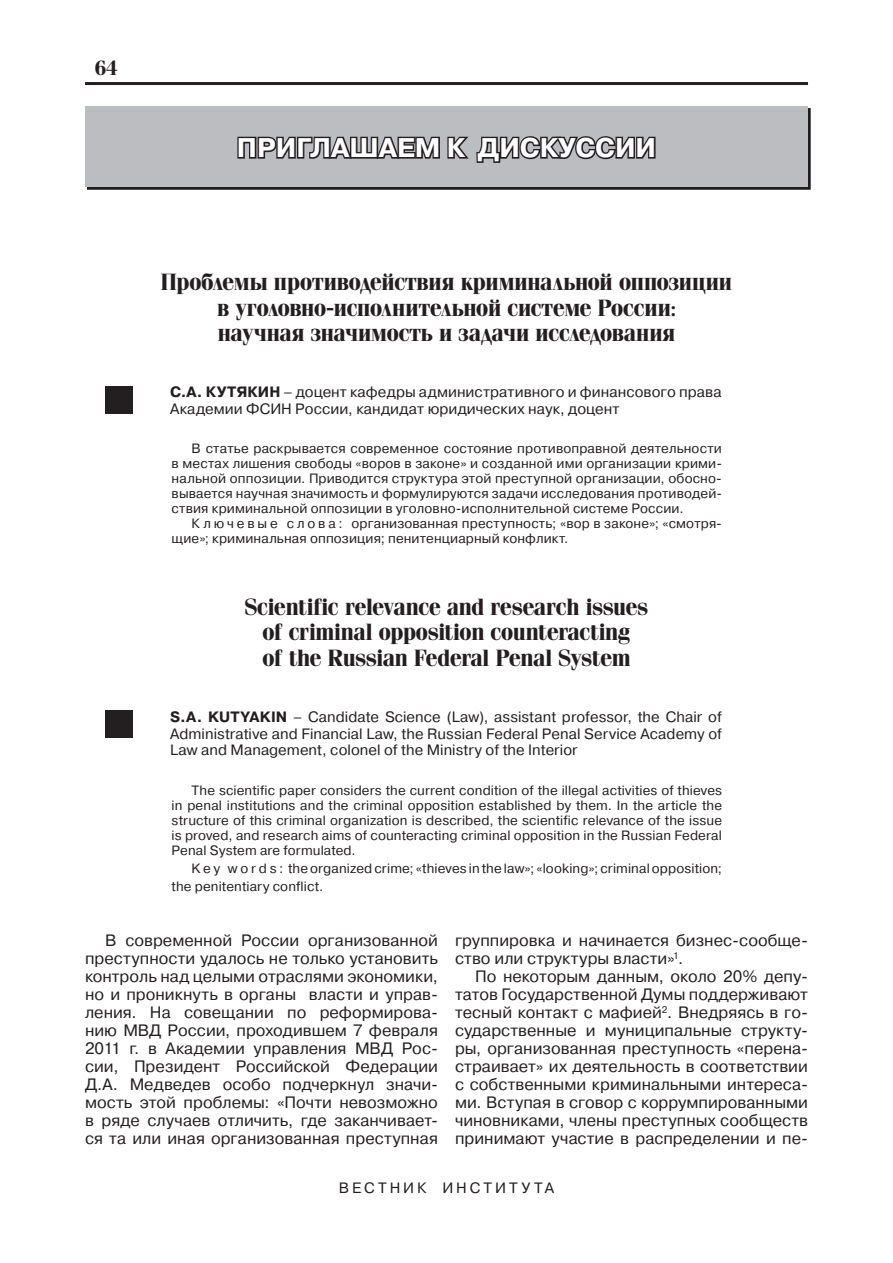
<style>
.page{position:relative;width:893px;height:1263px;background:#fff}
.page>*{position:absolute;margin:0;border:0;box-sizing:border-box;transform-origin:0 0}
.t1{font:700 27px "Pragmatica C";color:#fff}
.t2{font:700 24px/25.5px "Simeiz";letter-spacing:-.01em;color:#231f20;text-align:center}
.t3{font:700 21px "Simeiz";color:#231f20}
.t4{font:16.5px/18px "Pragmatica C";color:#231f20;text-align:justify}
.t5{font:15px/16.5px "Pragmatica C";letter-spacing:.005em;color:#231f20}
.t6{font:15px "Pragmatica C";letter-spacing:.2em;color:#231f20}
.t7{font:13.5px/15px "Pragmatica C";letter-spacing:.01em;color:#231f20;text-align:justify}
.s1{font-weight:700}
</style>
<div class="page">
<hr style="left:85px;top:82px;width:723px;height:3px;background:#231f20">
<div style="left:85px;top:106px;width:723px;height:81px;background:#bbbdc0"></div>
<svg style="left:236px;top:136px;width:421px;height:54px"></svg>
<div style="left:105px;top:386px;width:28px;height:28px;background:#231f20"></div>
<div style="left:105px;top:710px;width:28px;height:28px;background:#231f20"></div>
<h3 class="t3" style="left:95px;top:59px;width:25px">64</h3>
<h1 class="t1" style="left:237px;top:138px;width:421px">ПРИГЛАШАЕМ К ДИСКУССИИ</h1>
<h2 class="t2" style="left:161px;top:271px;width:573px">Проблемы противодействия криминальной оппозиции в уголовно-исполнительной системе России:<br>научная значимость и задачи исследования</h2>
<p class="t5" style="left:170px;top:385px;width:553px"><span class="s1">С.А. КУТЯКИН</span> – доцент кафедры административного и финансового права<br>Академии ФСИН России, кандидат юридических наук, доцент</p>
<p class="t7" style="left:172px;top:442px;width:552px;text-indent:20px">В статье раскрывается современное состояние противоправной деятельности в местах лишения свободы «воров в законе» и созданной ими организации крими&shy;нальной оппозиции. Приводится структура этой преступной организации, обосно&shy;вывается научная значимость и формулируются задачи исследования противодей&shy;ствия криминальной оппозиции в уголовно-исполнительной системе России.</p>
<p class="t7" style="left:172px;top:517px;width:552px;text-indent:20px">К л ю ч е в ы е с л о в а : организованная преступность; «вор в законе»; «смотря&shy;щие»; криминальная оппозиция; пенитенциарный конфликт.</p>
<h2 class="t2" style="left:245px;top:596px;width:405px">Scientific relevance and research issues of criminal opposition counteracting<br>of the Russian Federal Penal System</h2>
<p class="t5" style="left:170px;top:710px;width:553px;text-align:justify"><span class="s1">S.A. KUTYAKIN</span> – Candidate Science (Law), assistant professor, the Chair of Administrative and Financial Law, the Russian Federal Penal Service Academy of Law and Management, colonel of the Ministry of the Interior</p>
<p class="t7" style="left:172px;top:784px;width:552px;text-indent:20px">The scientific paper considers the current condition of the illegal activities of thieves in penal institutions and the criminal opposition established by them. In the article the structure of this criminal organization is described, the scientific relevance of the issue is proved, and research aims of counteracting criminal opposition in the Russian Federal Penal System are formulated.</p>
<p class="t7" style="left:172px;top:861px;width:552px;line-height:18px;text-indent:20px">K e y w o r d s : the organized crime; «thieves in the law»; «looking»; criminal opposition; the penitentiary conflict.</p>
<p class="t4" style="left:85px;top:933px;width:354px;text-indent:20px">В современной России организованной преступности удалось не только установить контроль над целыми отраслями экономики, но и проникнуть в органы власти и управ&shy;ления. На совещании по реформирова&shy;нию МВД России, проходившем 7 февраля 2011 г. в Академии управления МВД Рос&shy;сии, Президент Российской Федерации Д.А. Медведев особо подчеркнул значи&shy;мость этой проблемы: «Почти невозможно в ряде случаев отличить, где заканчивает&shy;ся та или иная организованная преступная</p>
<p class="t4" style="left:455px;top:933px;width:354px">группировка и начинается бизнес-сообще&shy;ство или структуры власти»<sup>1</sup>.</p>
<p class="t4" style="left:455px;top:969px;width:354px;text-indent:20px">По некоторым данным, около 20% депу&shy;татов Государственной Думы поддерживают тесный контакт с мафией<sup>2</sup>. Внедряясь в го&shy;сударственные и муниципальные структу&shy;ры, организованная преступность «перена&shy;страивает» их деятельность в соответствии с собственными криминальными интереса&shy;ми. Вступая в сговор с коррумпированными чиновниками, члены преступных сообществ принимают участие в распределении и пе-</p>
<p class="t6" style="left:339px;top:1182px;width:217px">ВЕСТНИК ИНСТИТУТА</p>
</div>
